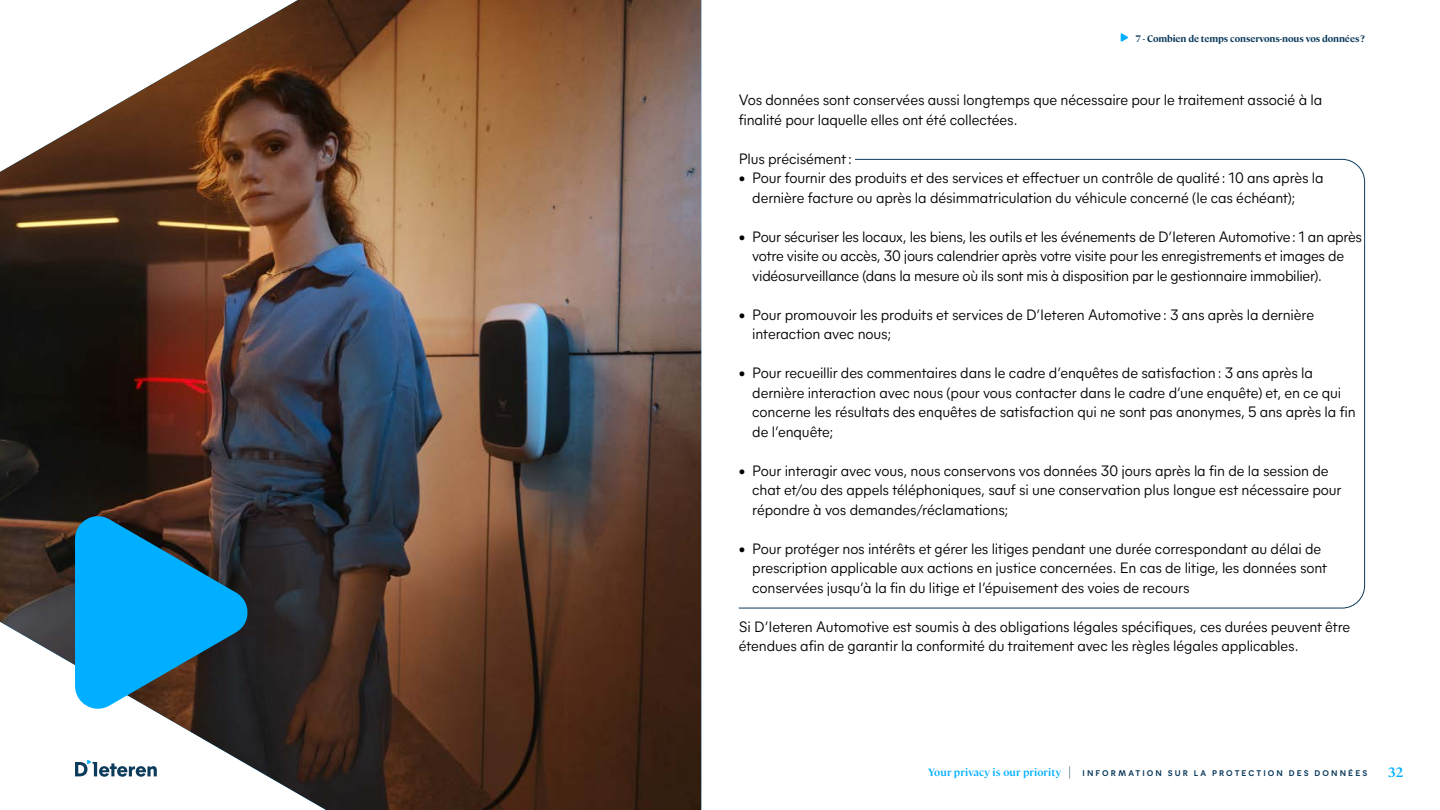
<style>
.page{position:relative;width:1440px;height:810px;background:#fff}
.page>*{position:absolute;margin:0;border:0;box-sizing:border-box;transform-origin:0 0}
.t1{font:15px/19.5px "Mier A";letter-spacing:-.01em;color:#000}
.t2{font:600 13.5px "Cambon";color:#00afff}
.t3{font:600 10.5px "Cambon";letter-spacing:.01em;color:#00afff}
.t4{font:700 9.45px "Cambon";letter-spacing:-.01em;color:#0d3b5c}
.t5{font:700 8.25px "Mier A";letter-spacing:.255em;color:#0d3b5c}
.s1{font-size:15.75px;color:#0d3b5c}
</style>
<div class="page">
<img style="left:0;top:0;width:701px;height:810px">
<svg style="left:75px;top:510px;width:176px;height:204px;background:#1c7eac"></svg>
<svg style="left:738px;top:159px;width:627px;height:450px"></svg>
<svg style="left:1121px;top:33px;width:7px;height:9px"></svg>
<p class="t4" style="left:1135px;top:31px;width:231px">7 - Combien de temps conservons-nous vos données ?</p>
<p class="t1" style="left:739px;top:89px;width:585px">Vos données sont conservées aussi longtemps que nécessaire pour le traitement associé à la finalité pour laquelle elles ont été collectées.</p>
<p class="t1" style="left:739px;top:148px;width:115px">Plus précisément:</p>
<p class="t1" style="left:752px;top:167px;width:573px;text-indent:-13px">• Pour fournir des produits et des services et effectuer un contrôle de qualité: 10 ans après la dernière facture ou après la désimmatriculation du véhicule concerné (le cas échéant);</p>
<p class="t1" style="left:752px;top:226px;width:611px;text-indent:-13px">• Pour sécuriser les locaux, les biens, les outils et les événements de D’Ieteren Automotive: 1 an après votre visite ou accès, 30 jours calendrier après votre visite pour les enregistrements et images de vidéosurveillance (dans la mesure où ils sont mis à disposition par le gestionnaire immobilier).</p>
<p class="t1" style="left:752px;top:304px;width:563px;text-indent:-13px">• Pour promouvoir les produits et services de D’Ieteren Automotive: 3 ans après la dernière interaction avec nous;</p>
<p class="t1" style="left:752px;top:362px;width:605px;text-indent:-13px">• Pour recueillir des commentaires dans le cadre d’enquêtes de satisfaction: 3 ans après la dernière interaction avec nous (pour vous contacter dans le cadre d’une enquête) et, en ce qui concerne les résultats des enquêtes de satisfaction qui ne sont pas anonymes, 5 ans après la fin de l’enquête;</p>
<p class="t1" style="left:752px;top:460px;width:591px;text-indent:-13px">• Pour interagir avec vous, nous conservons vos données 30 jours après la fin de la session de chat et/ou des appels téléphoniques, sauf si une conservation plus longue est nécessaire pour répondre à vos demandes/réclamations;</p>
<p class="t1" style="left:752px;top:538px;width:576px;text-indent:-13px">• Pour protéger nos intérêts et gérer les litiges pendant une durée correspondant au délai de prescription applicable aux actions en justice concernées. En cas de litige, les données sont conservées jusqu’à la fin du litige et l’épuisement des voies de recours</p>
<p class="t1" style="left:739px;top:616px;width:613px">Si D’Ieteren Automotive est soumis à des obligations légales spécifiques, ces durées peuvent être étendues afin de garantir la conformité du traitement avec les règles légales applicables.</p>
<p class="t3" style="left:928px;top:764px;width:145px">Your privacy is our priority <span class="s1">|</span></p>
<p class="t5" style="left:1083px;top:767px;width:286px">INFORMATION SUR LA PROTECTION DES DONNÉES</p>
<p class="t2" style="left:1388px;top:763px;width:17px">32</p>
</div>
